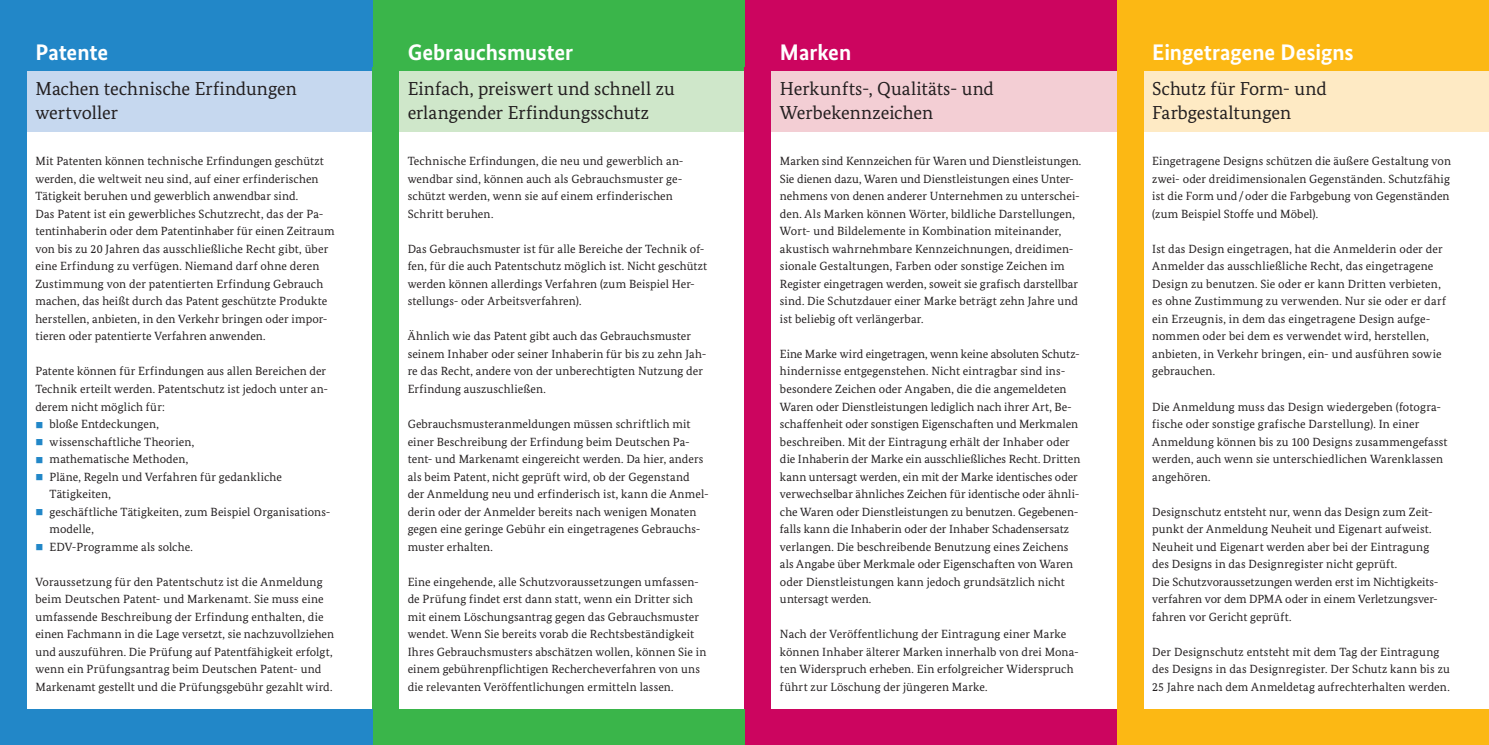
<style>
.page{position:relative;width:1489px;height:745px;background:#fff}
.page>*{position:absolute;margin:0;border:0;box-sizing:border-box;transform-origin:0 0}
.t1{font:700 22.5px "Bundes Sans";color:#fff}
.t2{font:18.75px "Bundes Serif";color:#231f20}
.LI{font:11.88px/17.5px "Bundes Serif";letter-spacing:.01em;color:#231f20}
.s1{color:#2287c8}
</style>
<div class="page">
<div style="left:1143px;top:71px;width:345px;height:60px;background:#feeac4"></div>
<div style="left:771px;top:71px;width:345px;height:60px;background:#f3ced4"></div>
<div style="left:399px;top:71px;width:345px;height:60px;background:#cfe7ca"></div>
<div style="left:27px;top:71px;width:345px;height:60px;background:#c6d8ef"></div>
<div style="left:1116px;top:0;width:372px;height:71px;background:#fcb814"></div>
<div style="left:744px;top:0;width:372px;height:71px;background:#cc055f"></div>
<div style="left:372px;top:0;width:372px;height:71px;background:#3ab54a"></div>
<div style="left:0;top:0;width:372px;height:71px;background:#2287c8"></div>
<div style="left:0;top:67px;width:27px;height:677px;background:#2287c8"></div>
<div style="left:1116px;top:67px;width:27px;height:677px;background:#fcb814"></div>
<div style="left:744px;top:67px;width:27px;height:677px;background:#cc055f"></div>
<div style="left:372px;top:67px;width:27px;height:677px;background:#3ab54a"></div>
<div style="left:1116px;top:709px;width:372px;height:35px;background:#fcb814"></div>
<div style="left:744px;top:709px;width:372px;height:35px;background:#cc055f"></div>
<div style="left:372px;top:709px;width:372px;height:35px;background:#3ab54a"></div>
<div style="left:0;top:709px;width:372px;height:35px;background:#2287c8"></div>
<h2 class="t1" style="left:35px;top:39px;width:74px">Patente</h2>
<h2 class="t2" style="left:35px;top:77px;width:263px">Machen technische Erfindungen</h2>
<h2 class="t2" style="left:35px;top:101px;width:84px">wertvoller</h2>
<p class="LI" style="left:35px;top:152px;width:290px">Mit Patenten können technische Erfindungen geschützt werden, die weltweit neu sind, auf einer erfinderischen<br>Tätigkeit beruhen und gewerblich anwendbar sind.</p>
<p class="LI" style="left:35px;top:205px;width:300px">Das Patent ist ein gewerbliches Schutzrecht, das der Pa&shy;tentinhaberin oder dem Patentinhaber für einen Zeitraum von bis zu 20 Jahren das ausschließliche Recht gibt, über eine Erfindung zu verfügen. Niemand darf ohne deren Zustimmung von der patentierten Erfindung Gebrauch machen, das heißt durch das Patent geschützte Produkte herstellen, anbieten, in den Verkehr bringen oder impor&shy;tieren oder patentierte Verfahren anwenden.</p>
<p class="LI" style="left:35px;top:362px;width:294px">Patente können für Erfindungen aus allen Bereichen der<br>Technik erteilt werden. Patentschutz ist jedoch unter an&shy;derem nicht möglich für:</p>
<p class="LI" style="left:35px;top:415px;width:125px"><span class="s1">■</span> bloße Entdeckungen,</p>
<p class="LI" style="left:35px;top:432px;width:160px"><span class="s1">■</span> wissenschaftliche Theorien,</p>
<p class="LI" style="left:35px;top:450px;width:154px"><span class="s1">■</span> mathematische Methoden,</p>
<p class="LI" style="left:50px;top:467px;width:234px;text-indent:-14px"><span class="s1">■</span> Pläne, Regeln und Verfahren für gedankliche<br>Tätigkeiten,</p>
<p class="LI" style="left:50px;top:502px;width:282px;text-indent:-14px"><span class="s1">■</span> geschäftliche Tätigkeiten, zum Beispiel Organisations&shy;modelle,</p>
<p class="LI" style="left:35px;top:537px;width:159px"><span class="s1">■</span> EDV-Programme als solche.</p>
<p class="LI" style="left:35px;top:572px;width:300px">Voraussetzung für den Patentschutz ist die Anmeldung beim Deutschen Patent- und Markenamt. Sie muss eine umfassende Beschreibung der Erfindung enthalten, die einen Fachmann in die Lage versetzt, sie nachzuvollziehen und auszuführen. Die Prüfung auf Patentfähigkeit erfolgt, wenn ein Prüfungsantrag beim Deutschen Patent- und Markenamt gestellt und die Prüfungsgebühr gezahlt wird.</p>
<h2 class="t1" style="left:407px;top:39px;width:167px">Gebrauchsmuster</h2>
<h2 class="t2" style="left:407px;top:77px;width:268px">Einfach, preiswert und schnell zu</h2>
<h2 class="t2" style="left:407px;top:101px;width:243px">erlangender Erfindungsschutz</h2>
<p class="LI" style="left:407px;top:152px;width:277px">Technische Erfindungen, die neu und gewerblich an&shy;wendbar sind, können auch als Gebrauchsmuster ge&shy;schützt werden, wenn sie auf einem erfinderischen Schritt beruhen.</p>
<p class="LI" style="left:407px;top:240px;width:301px">Das Gebrauchsmuster ist für alle Bereiche der Technik of&shy;fen, für die auch Patentschutz möglich ist. Nicht geschützt werden können allerdings Verfahren (zum Beispiel Her&shy;stellungs- oder Arbeitsverfahren).</p>
<p class="LI" style="left:407px;top:327px;width:300px">Ähnlich wie das Patent gibt auch das Gebrauchsmuster seinem Inhaber oder seiner Inhaberin für bis zu zehn Jah&shy;re das Recht, andere von der unberechtigten Nutzung der Erfindung auszuschließen.</p>
<p class="LI" style="left:407px;top:415px;width:302px">Gebrauchsmusteranmeldungen müssen schriftlich mit einer Beschreibung der Erfindung beim Deutschen Pa&shy;tent- und Markenamt eingereicht werden. Da hier, anders als beim Patent, nicht geprüft wird, ob der Gegenstand der Anmeldung neu und erfinderisch ist, kann die Anmel&shy;derin oder der Anmelder bereits nach wenigen Monaten gegen eine geringe Gebühr ein eingetragenes Gebrauchs&shy;muster erhalten.</p>
<p class="LI" style="left:407px;top:572px;width:300px">Eine eingehende, alle Schutzvoraussetzungen umfassen&shy;de Prüfung findet erst dann statt, wenn ein Dritter sich mit einem Löschungsantrag gegen das Gebrauchsmuster wendet. Wenn Sie bereits vorab die Rechtsbeständigkeit Ihres Gebrauchsmusters abschätzen wollen, können Sie in einem gebührenpflichtigen Rechercheverfahren von uns die relevanten Veröffentlichungen ermitteln lassen.</p>
<h2 class="t1" style="left:780px;top:39px;width:73px">Marken</h2>
<h2 class="t2" style="left:780px;top:77px;width:215px">Herkunfts-, Qualitäts- und</h2>
<h2 class="t2" style="left:780px;top:101px;width:155px">Werbekennzeichen</h2>
<p class="LI" style="left:780px;top:152px;width:303px">Marken sind Kennzeichen für Waren und Dienstleistungen.<br>Sie dienen dazu, Waren und Dienstleistungen eines Unter&shy;nehmens von denen anderer Unternehmen zu unterschei&shy;den. Als Marken können Wörter, bildliche Darstellungen, Wort- und Bildelemente in Kombination miteinander, akustisch wahrnehmbare Kennzeichnungen, dreidimen&shy;sionale Gestaltungen, Farben oder sonstige Zeichen im Register eingetragen werden, soweit sie grafisch darstellbar sind. Die Schutzdauer einer Marke beträgt zehn Jahre und ist beliebig oft verlängerbar.</p>
<p class="LI" style="left:780px;top:345px;width:302px">Eine Marke wird eingetragen, wenn keine absoluten Schutz&shy;hindernisse entgegenstehen. Nicht eintragbar sind ins&shy;besondere Zeichen oder Angaben, die die angemeldeten Waren oder Dienstleistungen lediglich nach ihrer Art, Be&shy;schaffenheit oder sonstigen Eigenschaften und Merkmalen beschreiben. Mit der Eintragung erhält der Inhaber oder die Inhaberin der Marke ein ausschließliches Recht. Dritten kann untersagt werden, ein mit der Marke identisches oder verwechselbar ähnliches Zeichen für identische oder ähnli&shy;che Waren oder Dienstleistungen zu benutzen. Gegebenen&shy;falls kann die Inhaberin oder der Inhaber Schadensersatz verlangen. Die beschreibende Benutzung eines Zeichens als Angabe über Merkmale oder Eigenschaften von Waren oder Dienstleistungen kann jedoch grundsätzlich nicht untersagt werden.</p>
<p class="LI" style="left:780px;top:625px;width:297px">Nach der Veröffentlichung der Eintragung einer Marke können Inhaber älterer Marken innerhalb von drei Mona-- ten Widerspruch erheben. Ein erfolgreicher Widerspruch führt zur Löschung der jüngeren Marke.</p>
<h2 class="t1" style="left:1152px;top:39px;width:203px">Eingetragene Designs</h2>
<h2 class="t2" style="left:1152px;top:77px;width:176px">Schutz für Form- und</h2>
<h2 class="t2" style="left:1152px;top:101px;width:140px">Farbgestaltungen</h2>
<p class="LI" style="left:1152px;top:152px;width:300px;text-align:justify">Eingetragene Designs schützen die äußere Gestaltung von zwei- oder dreidimensionalen Gegenständen. Schutzfähig ist die Form und/oder die Farbgebung von Gegenständen (zum Beispiel Stoffe und Möbel).</p>
<p class="LI" style="left:1152px;top:240px;width:295px">Ist das Design eingetragen, hat die Anmelderin oder der Anmelder das ausschließliche Recht, das eingetragene Design zu benutzen. Sie oder er kann Dritten verbieten, es ohne Zustimmung zu verwenden. Nur sie oder er darf ein Erzeugnis, in dem das eingetragene Design aufge&shy;nommen oder bei dem es verwendet wird, herstellen, anbieten, in Verkehr bringen, ein- und ausführen sowie gebrauchen.</p>
<p class="LI" style="left:1152px;top:397px;width:297px">Die Anmeldung muss das Design wiedergeben (fotogra&shy;fische oder sonstige grafische Darstellung). In einer Anmeldung können bis zu 100 Designs zusammengefasst werden, auch wenn sie unterschiedlichen Warenklassen angehören.</p>
<p class="LI" style="left:1152px;top:502px;width:288px">Designschutz entsteht nur, wenn das Design zum Zeit&shy;punkt der Anmeldung Neuheit und Eigenart aufweist.<br>Neuheit und Eigenart werden aber bei der Eintragung des Designs in das Designregister nicht geprüft.<br>Die Schutzvoraussetzungen werden erst im Nichtigkeits&shy;verfahren vor dem DPMA oder in einem Verletzungsver&shy;fahren vor Gericht geprüft.</p>
<p class="LI" style="left:1152px;top:642px;width:299px">Der Designschutz entsteht mit dem Tag der Eintragung des Designs in das Designregister. Der Schutz kann bis zu<br>25 Jahre nach dem Anmeldetag aufrechterhalten werden.</p>
</div>
